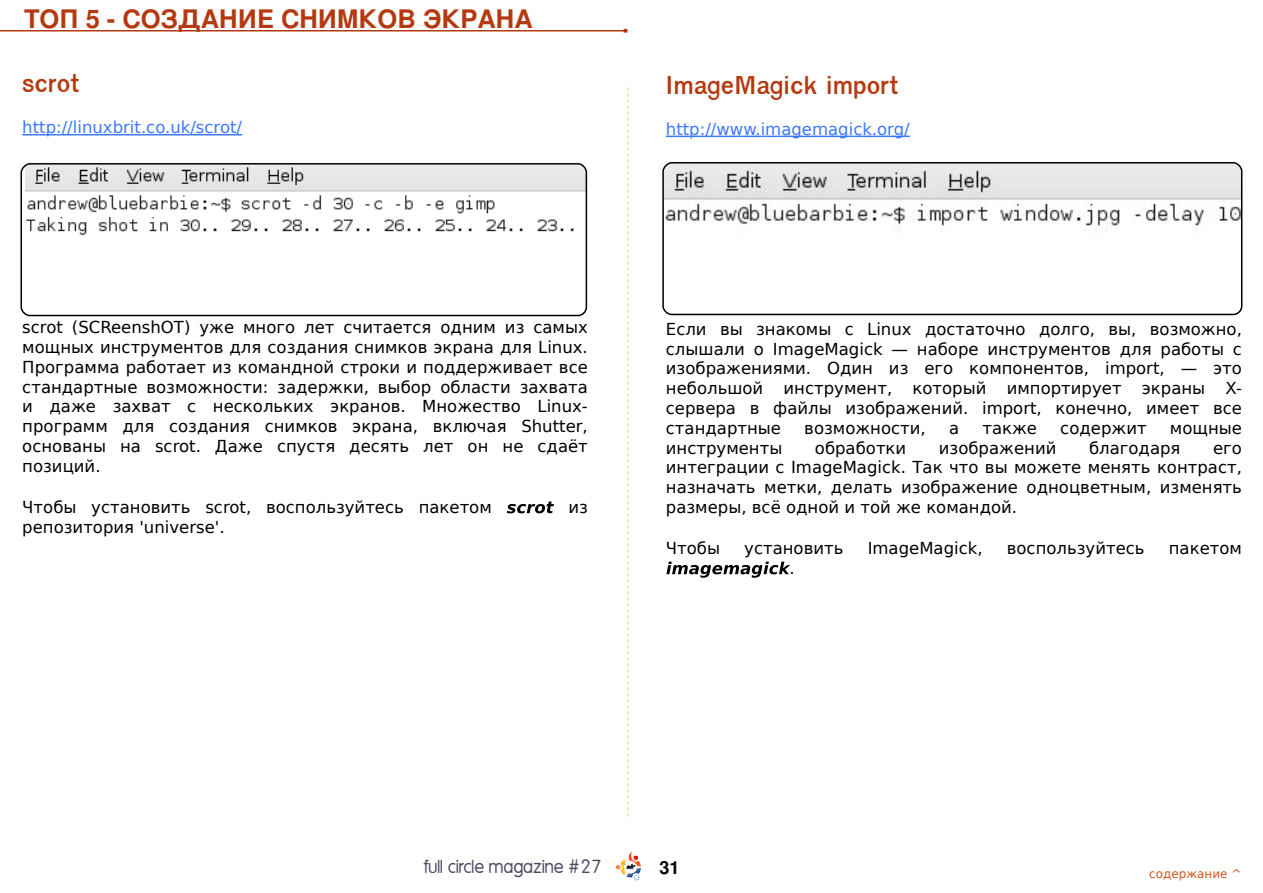
<style>
.page{position:relative;width:1263px;height:893px;background:#fff}
.page>*{position:absolute;margin:0;border:0;box-sizing:border-box;transform-origin:0 0}
.t1{font:700 25.5px "Free Sans";color:#b53910}
.t2{font:700 25.5px "Garuda";color:#b53910}
.t3{font:18px "Mg Open Modata";color:#4a4c63}
.t4{font:700 18px "Free Sans";color:#000}
.t5{font:16.5px/19.8px "DejaVu Sans";color:#000;text-align:justify}
.t6{font:16.5px "DejaVu Sans";color:#3b78ff}
.t7{font:12px "DejaVu Sans";color:#cd581e}
</style>
<div class="page">
<svg style="left:627px;top:87px;width:2px;height:729px"></svg>
<img style="left:616px;top:851px;width:25px;height:30px">
<hr style="left:0;top:30px;width:625px;height:2px;background:#b53910">
<svg style="left:22px;top:134px;width:220px;height:2px"></svg>
<svg style="left:507px;top:502px;width:47px;height:11px"></svg>
<svg style="left:666px;top:136px;width:244px;height:1px"></svg>
<svg style="left:666px;top:562px;width:124px;height:16px"></svg>
<svg style="left:20px;top:163px;width:568px;height:154px"></svg>
<svg style="left:662px;top:162px;width:581px;height:154px"></svg>
<h1 class="t1" style="left:24px;top:5px;width:510px">ТОП 5 - СОЗДАНИЕ СНИМКОВ ЭКРАНА</h1>
<h1 class="t2" style="left:22px;top:68px;width:59px">scrot</h1>
<p class="t6" style="left:22px;top:118px;width:221px">http://linuxbrit.co.uk/scrot/</p>
<p class="t5" style="left:22px;top:318px;width:567px">scrot (SCReenshOT) уже много лет считается одним из самых мощных инструментов для создания снимков экрана для Linux.<br>Программа работает из командной строки и поддерживает все стандартные возможности: задержки, выбор области захвата и даже захват с нескольких экранов. Множество Linux&shy;программ для создания снимков экрана, включая Shutter, основаны на scrot. Даже спустя десять лет он не сдаёт позиций.</p>
<p class="t5" style="left:22px;top:498px;width:471px">Чтобы установить scrot, воспользуйтесь пакетом</p>
<p class="t5" style="left:568px;top:498px;width:21px">из</p>
<p class="t5" style="left:22px;top:517px;width:204px">репозитория 'universe'.</p>
<h1 class="t2" style="left:666px;top:70px;width:234px">ImageMagick import</h1>
<p class="t6" style="left:666px;top:120px;width:245px">http://www.imagemagick.org/</p>
<p class="t5" style="left:666px;top:319px;width:577px">Если вы знакомы с Linux достаточно долго, вы, возможно, слышали о ImageMagick — наборе инструментов для работы с изображениями. Один из его компонентов, import, — это небольшой инструмент, который импортирует экраны X&shy;сервера в файлы изображений. import, конечно, имеет все стандартные</p>
<p class="t5" style="left:804px;top:418px;width:123px">возможности,</p>
<p class="t5" style="left:949px;top:418px;width:12px">а</p>
<p class="t5" style="left:982px;top:418px;width:56px">также</p>
<p class="t5" style="left:1060px;top:418px;width:88px">содержит</p>
<p class="t5" style="left:1170px;top:418px;width:74px">мощные</p>
<p class="t5" style="left:666px;top:438px;width:118px">инструменты</p>
<p class="t5" style="left:815px;top:438px;width:93px">обработки</p>
<p class="t5" style="left:939px;top:438px;width:119px">изображений</p>
<p class="t5" style="left:1089px;top:438px;width:93px">благодаря</p>
<p class="t5" style="left:666px;top:438px;width:577px;text-indent:547px">его интеграции с ImageMagick. Так что вы можете менять контраст, назначать метки, делать изображение одноцветным, изменять размеры, всё одной и той же командой.</p>
<p class="t5" style="left:666px;top:539px;width:56px">Чтобы</p>
<p class="t5" style="left:744px;top:539px;width:101px">установить</p>
<p class="t5" style="left:868px;top:539px;width:116px">ImageMagick,</p>
<p class="t5" style="left:1007px;top:539px;width:139px">воспользуйтесь</p>
<p class="t5" style="left:1169px;top:539px;width:75px">пакетом</p>
<p class="t5" style="left:789px;top:559px;width:7px">.</p>
<p class="t3" style="left:424px;top:857px;width:180px">full circle magazine #27</p>
<p class="t4" style="left:660px;top:858px;width:22px">31</p>
<p class="t7" style="left:1149px;top:867px;width:94px">содержание ^</p>
</div>
